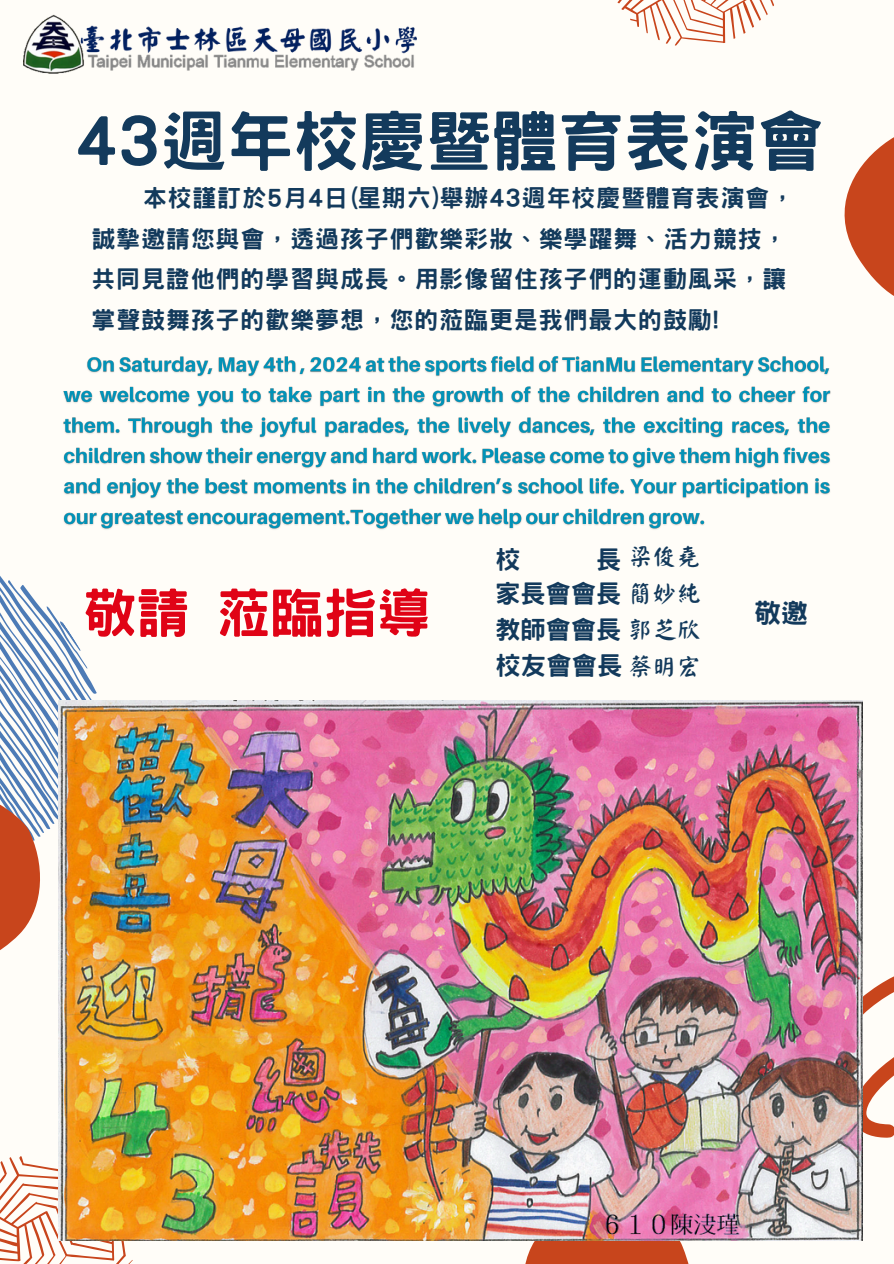
<style>
.page{position:relative;width:894px;height:1264px;background:#fff}
.page>*{position:absolute;margin:0;border:0;box-sizing:border-box;transform-origin:0 0}
.t1{font:800 66.3px "Han Wang Hei";color:#133a5c}
.t2{font:800 53.55px "Han Wang Hei";color:#e00316}
.t3{font:800 27px "Han Wang Hei";color:#133a5c}
.t4{font:800 25.5px "Han Wang Hei";color:#133a5c}
.t5{font:800 25.2px/36px "Han Wang Hei";color:#133a5c}
.t6{font:24.3px "Han Wang Yan Kai";color:#133a5c}
.t7{font:800 24px/40.5px "Han Wang Hei";letter-spacing:.035em;color:#133a5c}
.s1{font-family:"Han Wang Hei";font-weight:800;font-size:25.2px}
.s2{font-family:"Han Wang Yan Kai";font-weight:400;font-size:24.3px}
</style>
<div class="page">
<div style="left:0;top:0;width:893px;height:1263px;background:#fffdf8"></div>
<svg style="left:844px;top:138px;width:49px;height:158px"></svg>
<svg style="left:0;top:576px;width:97px;height:374px"></svg>
<svg style="left:437px;top:1240px;width:303px;height:23px"></svg>
<svg style="left:0;top:1156px;width:132px;height:107px"></svg>
<svg style="left:617px;top:0;width:157px;height:46px"></svg>
<svg style="left:862px;top:963px;width:31px;height:174px"></svg>
<img style="left:58px;top:700px;width:804px;height:540px">
<img style="left:23px;top:14px;width:394px;height:60px">
<img style="left:63px;top:356px;width:768px;height:174px">
<img style="left:603px;top:1210px;width:137px;height:29px">
<p class="t1" style="left:75px;top:108px;width:749px">43週年校慶暨體育表演會</p>
<h1 class="t7" style="left:91px;top:177px;width:704px;text-indent:51px">本校謹訂於5月4日(星期六)舉辦43週年校慶暨體育表演會，誠摯邀請您與會，透過孩子們歡樂彩妝、樂學躍舞、活力競技，共同見證他們的學習與成長。用影像留住孩子們的運動風采，讓掌聲鼓舞孩子的歡樂夢想，您的蒞臨更是我們最大的鼓勵!</h1>
<h4 class="t2" style="left:82px;top:586px;width:350px">敬請蒞臨指導</h4>
<p class="t5" style="left:495px;top:541px;width:27px">校</p>
<p class="t6" style="left:596px;top:545px;width:106px"><span class="s1">長</span>梁俊堯</p>
<p class="t5" style="left:495px;top:576px;width:208px">家長會會長<span class="s2">簡妙純</span>教師會會長<span class="s2">郭芝欣</span></p>
<p class="t4" style="left:495px;top:653px;width:208px">校友會會長<span class="s2">蔡明宏</span></p>
<h3 class="t3" style="left:753px;top:599px;width:56px">敬邀</h3>
</div>
